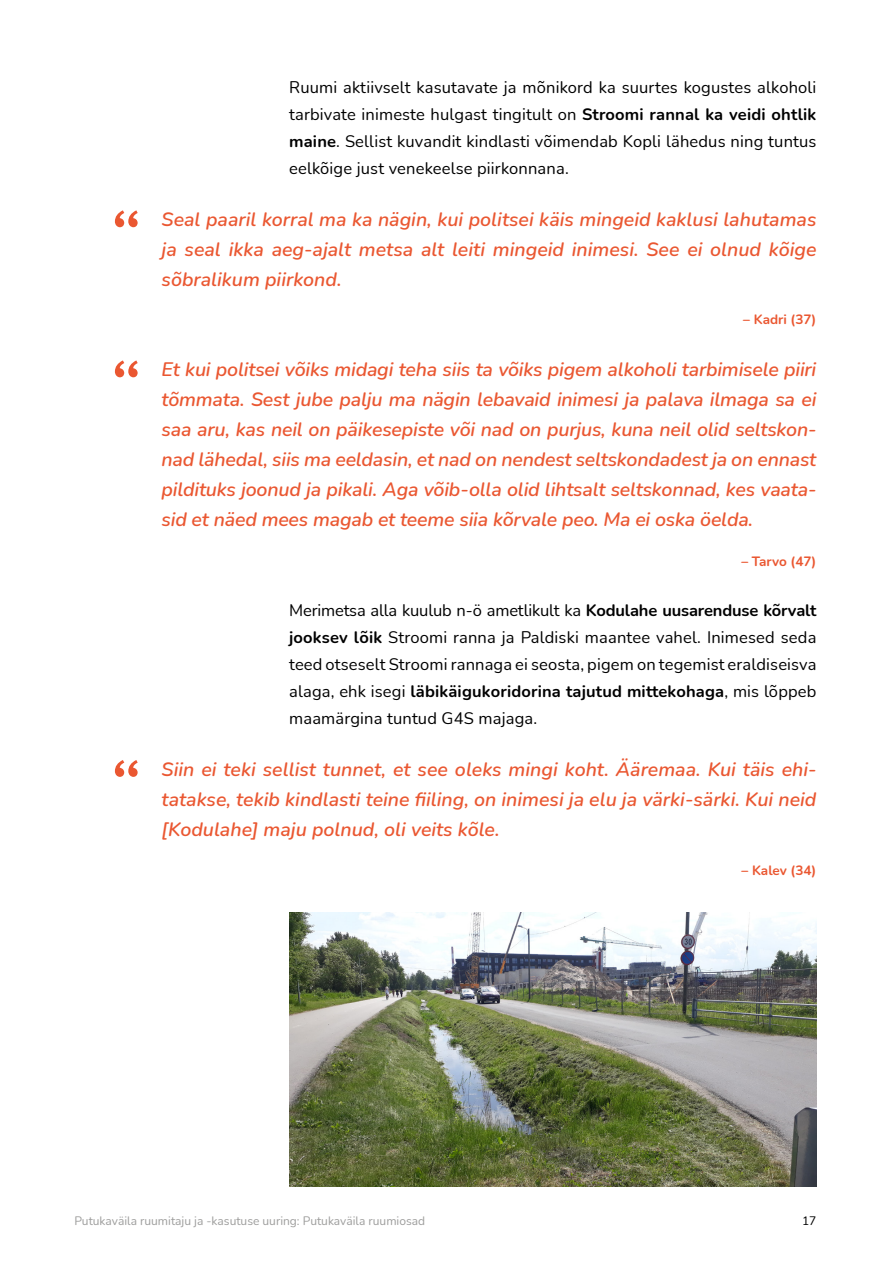
<style>
.page{position:relative;width:893px;height:1263px;background:#fff}
.page>*{position:absolute;margin:0;border:0;box-sizing:border-box;transform-origin:0 0}
.t1{font:75px "Andale Mono";color:#ea5731}
.t2{font:italic 600 19.5px/30px "Nunito";color:#ea5731;text-align:justify}
.t3{font:16.5px/27px "Nunito";letter-spacing:.01em;color:#000;text-align:justify}
.t4{font:700 13.5px "Nunito";color:#ea5731}
.t5{font:12px "Nunito";color:#9d9d9c}
.t6{font:12px "Nunito";color:#000}
.s1{font-weight:700}
</style>
<div class="page">
<img style="left:289px;top:912px;width:527px;height:274px">
<h1 class="t1" style="left:104px;top:188px;width:46px">“</h1>
<h1 class="t1" style="left:104px;top:339px;width:46px">“</h1>
<h1 class="t1" style="left:104px;top:738px;width:46px">“</h1>
<p class="t3" style="left:289px;top:73px;width:529px">Ruumi aktiivselt kasutavate ja mõnikord ka suurtes kogustes alkoholi tarbivate inimeste hulgast tingitult on <span class="s1">Stroomi rannal ka veidi ohtlik maine</span>. Sellist kuvandit kindlasti võimendab Kopli lähedus ning tuntus eelkõige just venekeelse piirkonnana.</p>
<p class="t2" style="left:162px;top:203px;width:656px">Seal paaril korral ma ka nägin, kui politsei käis mingeid kaklusi lahutamas ja seal ikka aeg-ajalt metsa alt leiti mingeid inimesi. See ei olnud kõige sõbralikum piirkond.</p>
<p class="t4" style="left:743px;top:310px;width:75px">– Kadri (37)</p>
<p class="t2" style="left:162px;top:353px;width:656px">Et kui politsei võiks midagi teha siis ta võiks pigem alkoholi tarbimisele piiri tõmmata. Sest jube palju ma nägin lebavaid inimesi ja palava ilmaga sa ei saa aru, kas neil on päikesepiste või nad on purjus, kuna neil olid seltskon&shy;nad lähedal, siis ma eeldasin, et nad on nendest seltskondadest ja on ennast pildituks joonud ja pikali. Aga võib-olla olid lihtsalt seltskonnad, kes vaata&shy;sid et näed mees magab et teeme siia kõrvale peo. Ma ei oska öelda.</p>
<p class="t4" style="left:741px;top:552px;width:77px">– Tarvo (47)</p>
<p class="t3" style="left:289px;top:596px;width:529px">Merimetsa alla kuulub n-ö ametlikult ka <span class="s1">Kodulahe uusarenduse kõrvalt jooksev lõik</span> Stroomi ranna ja Paldiski maantee vahel. Inimesed seda teed otseselt Stroomi rannaga ei seosta, pigem on tegemist eraldiseisva alaga, ehk isegi <span class="s1">läbikäigukoridorina tajutud mittekohaga</span>, mis lõppeb maamärgina tuntud G4S majaga.</p>
<p class="t2" style="left:162px;top:753px;width:656px">Siin ei teki sellist tunnet, et see oleks mingi koht. Ääremaa. Kui täis ehi&shy;tatakse, tekib kindlasti teine fiiling, on inimesi ja elu ja värki-särki. Kui neid [Kodulahe] maju polnud, oli veits kõle.</p>
<p class="t4" style="left:742px;top:861px;width:76px">– Kalev (34)</p>
<p class="t5" style="left:74px;top:1212px;width:352px">Putukaväila ruumitaju ja -kasutuse uuring: Putukaväila ruumiosad</p>
<p class="t6" style="left:802px;top:1212px;width:16px">17</p>
</div>
